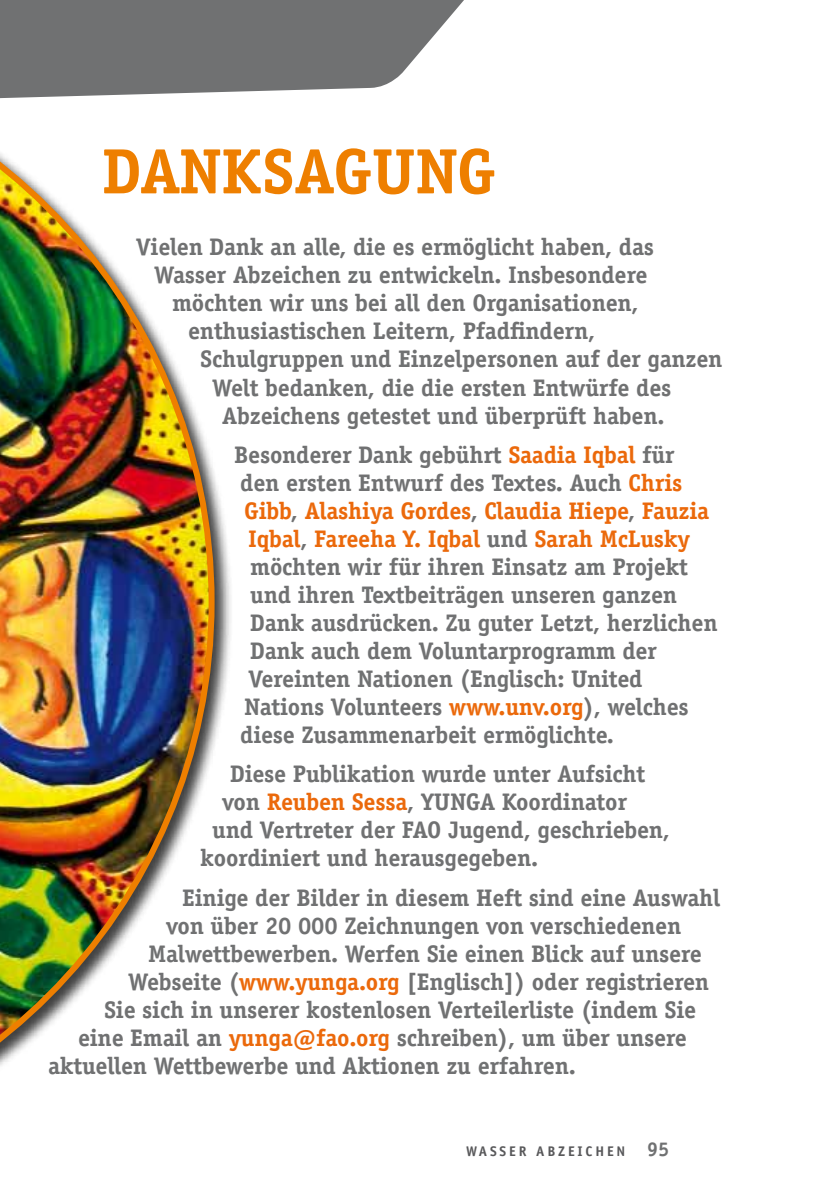
<style>
.page{position:relative;width:840px;height:1191px;background:#fff}
.page>*{position:absolute;margin:0;border:0;box-sizing:border-box;transform-origin:0 0}
.t1{font:700 64px "Officina Ser ITC Std";letter-spacing:.01em;color:#ee7f00}
.t2{font:700 24px "Officina Serif Std";letter-spacing:-.01em;color:#707172}
.t3{font:700 24px "Officina Serif Std";letter-spacing:-.01em;color:#eb690b}
.t4{font:700 14px "Officina Sans Std";letter-spacing:.2em;color:#58585a}
.s1{color:#eb690b}
.s2{color:#707172}
.s3{font-size:20px;color:#707172}
</style>
<div class="page">
<svg style="left:0;top:0;width:464px;height:92px;background:#838485"></svg>
<div style="left:0;top:39px;width:233px;height:1141px;background:#000;opacity:.75"></div>
<img style="left:0;top:42px;width:214px;height:1119px">
<h1 class="t1" style="left:102px;top:132px;width:394px">DANKSAGUNG</h1>
<p class="t2" style="left:136px;top:232px;width:519px">Vielen Dank an alle, die es ermöglicht haben, das</p>
<p class="t2" style="left:154px;top:260px;width:494px">Wasser Abzeichen zu entwickeln. Insbesondere</p>
<p class="t2" style="left:172px;top:288px;width:467px">möchten wir uns bei all den Organisationen,</p>
<p class="t2" style="left:188px;top:316px;width:408px">enthusiastischen Leitern, Pfadfindern,</p>
<p class="t2" style="left:200px;top:344px;width:523px">Schulgruppen und Einzelpersonen auf der ganzen</p>
<p class="t2" style="left:212px;top:372px;width:460px">Welt bedanken, die die ersten Entwürfe des</p>
<p class="t2" style="left:222px;top:400px;width:443px">Abzeichens getestet und überprüft haben.</p>
<p class="t2" style="left:234px;top:440px;width:441px">Besonderer Dank gebührt <span class="s1">Saadia Iqbal</span> für</p>
<p class="t2" style="left:240px;top:468px;width:443px">den ersten Entwurf des Textes. Auch <span class="s1">Chris</span></p>
<p class="t3" style="left:244px;top:496px;width:466px">Gibb<span class="s2">,</span> Alashiya Gordes<span class="s2">,</span> Claudia Hiepe<span class="s2">,</span> Fauzia</p>
<p class="t3" style="left:248px;top:524px;width:443px">Iqbal<span class="s2">,</span> Fareeha Y. Iqbal <span class="s2">und</span> Sarah McLusky</p>
<p class="t2" style="left:250px;top:552px;width:439px">möchten wir für ihren Einsatz am Projekt</p>
<p class="t2" style="left:250px;top:580px;width:428px">und ihren Textbeiträgen unseren ganzen</p>
<p class="t2" style="left:250px;top:608px;width:468px">Dank ausdrücken. Zu guter Letzt, herzlichen</p>
<p class="t2" style="left:250px;top:636px;width:408px">Dank auch dem Voluntarprogramm der</p>
<p class="t2" style="left:248px;top:664px;width:395px">Vereinten Nationen (Englisch: United</p>
<p class="t2" style="left:244px;top:692px;width:446px">Nations Volunteers <span class="s1">www.unv.org</span>), welches</p>
<p class="t2" style="left:240px;top:720px;width:375px">diese Zusammenarbeit ermöglichte.</p>
<p class="t2" style="left:230px;top:759px;width:416px">Diese Publikation wurde unter Aufsicht</p>
<p class="t2" style="left:222px;top:787px;width:406px">von <span class="s1">Reuben Sessa</span>, YUNGA Koordinator</p>
<p class="t2" style="left:212px;top:815px;width:459px">und Vertreter der FAO Jugend, geschrieben,</p>
<p class="t2" style="left:200px;top:843px;width:339px">koordiniert und herausgegeben.</p>
<p class="t2" style="left:182px;top:882px;width:539px">Einige der Bilder in diesem Heft sind eine Auswahl</p>
<p class="t2" style="left:166px;top:910px;width:516px">von über 20 000 Zeichnungen von verschiedenen</p>
<p class="t2" style="left:148px;top:938px;width:555px">Malwettbewerben. Werfen Sie einen Blick auf unsere</p>
<p class="t2" style="left:128px;top:966px;width:582px">Webseite (<span class="s1">www.yunga.org</span> [Englisch]) oder registrieren</p>
<p class="t2" style="left:104px;top:994px;width:593px">Sie sich in unserer kostenlosen Verteilerliste (indem Sie</p>
<p class="t2" style="left:78px;top:1022px;width:610px">eine Email an <span class="s1">yunga@fao.org</span> schreiben), um über unsere</p>
<p class="t2" style="left:48px;top:1050px;width:529px">aktuellen Wettbewerbe und Aktionen zu erfahren.</p>
<p class="t4" style="left:465px;top:1142px;width:205px">WASSER ABZEICHEN <span class="s3">95</span></p>
</div>
